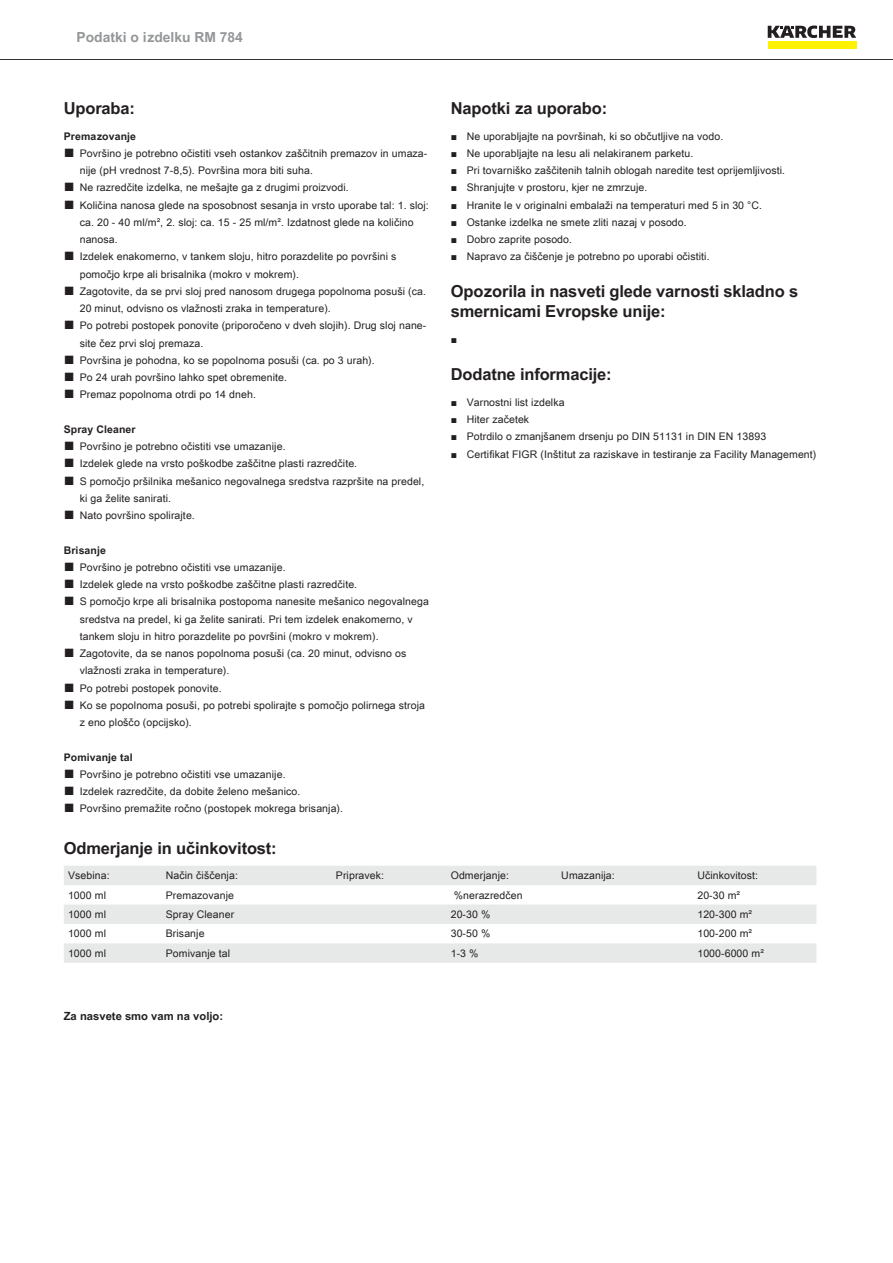
<style>
.page{position:relative;width:893px;height:1263px;background:#fff}
.page>*{position:absolute;margin:0;border:0;box-sizing:border-box;transform-origin:0 0}
.t1{font:700 16.5px/19.8px "Arial Unicode MS";letter-spacing:-.01em;color:#231f20}
.t2{font:700 13.8px "Arial Unicode MS";color:#949698}
.t3{font:700 11.25px "Arial Unicode MS";color:#231f20}
.t4{font:10.5px/17.2px "Arial Unicode MS";letter-spacing:.01em;color:#231f20}
.t5{font:700 10.5px "Arial Unicode MS";letter-spacing:.01em;color:#231f20}
.t6{font:10.5px "Arial";color:#231f20}
.s1{font-family:"Arial";font-size:18px}
.s2{font-family:"Arial"}
</style>
<div class="page">
<hr style="left:0;top:59px;width:893px;height:1px;background:#231f20">
<div style="left:768px;top:42px;width:88px;height:7px;background:#fff200"></div>
<svg style="left:768px;top:26px;width:88px;height:12px"></svg>
<svg style="left:64px;top:866px;width:752px;height:97px;fill:#e7e8e8"></svg>
<h2 class="t2" style="left:77px;top:27px;width:168px">Podatki o izdelku RM 784</h2>
<h1 class="t1" style="left:64px;top:99px;width:73px">Uporaba:</h1>
<p class="t5" style="left:64px;top:128px;width:74px">Premazovanje</p>
<p class="t4" style="left:80px;top:144px;width:349px;text-indent:-16px"><span class="s1">■</span> Površino je potrebno očistiti vseh ostankov zaščitnih premazov in umaza&shy;nije (pH vrednost 7-8,5). Površina mora biti suha.</p>
<p class="t4" style="left:64px;top:179px;width:286px"><span class="s1">■</span> Ne razredčite izdelka, ne mešajte ga z drugimi proizvodi.</p>
<p class="t4" style="left:80px;top:196px;width:351px;text-indent:-16px"><span class="s1">■</span> Količina nanosa glede na sposobnost sesanja in vrsto uporabe tal: 1. sloj: ca. 20 - 40 ml/m², 2. sloj: ca. 15 - 25 ml/m². Izdatnost glede na količino nanosa.</p>
<p class="t4" style="left:80px;top:248px;width:318px;text-indent:-16px"><span class="s1">■</span> Izdelek enakomerno, v tankem sloju, hitro porazdelite po površini s pomočjo krpe ali brisalnika (mokro v mokrem).</p>
<p class="t4" style="left:80px;top:282px;width:348px;text-indent:-16px"><span class="s1">■</span> Zagotovite, da se prvi sloj pred nanosom drugega popolnoma posuši (ca.<br>20 minut, odvisno os vlažnosti zraka in temperature).</p>
<p class="t4" style="left:80px;top:317px;width:348px;text-indent:-16px"><span class="s1">■</span> Po potrebi postopek ponovite (priporočeno v dveh slojih). Drug sloj nane&shy;site čez prvi sloj premaza.</p>
<p class="t4" style="left:64px;top:351px;width:313px"><span class="s1">■</span> Površina je pohodna, ko se popolnoma posuši (ca. po 3 urah).</p>
<p class="t4" style="left:64px;top:369px;width:225px"><span class="s1">■</span> Po 24 urah površino lahko spet obremenite.</p>
<p class="t4" style="left:64px;top:386px;width:194px"><span class="s1">■</span> Premaz popolnoma otrdi po 14 dneh.</p>
<p class="t5" style="left:64px;top:421px;width:73px">Spray Cleaner</p>
<p class="t4" style="left:64px;top:438px;width:223px"><span class="s1">■</span> Površino je potrebno očistiti vse umazanije.</p>
<p class="t4" style="left:64px;top:455px;width:295px"><span class="s1">■</span> Izdelek glede na vrsto poškodbe zaščitne plasti razredčite.</p>
<p class="t4" style="left:80px;top:472px;width:346px;text-indent:-16px"><span class="s1">■</span> S pomočjo pršilnika mešanico negovalnega sredstva razpršite na predel, ki ga želite sanirati.</p>
<p class="t4" style="left:64px;top:507px;width:133px"><span class="s1">■</span> Nato površino spolirajte.</p>
<p class="t5" style="left:64px;top:542px;width:44px">Brisanje</p>
<p class="t4" style="left:64px;top:558px;width:223px"><span class="s1">■</span> Površino je potrebno očistiti vse umazanije.</p>
<p class="t4" style="left:64px;top:576px;width:295px"><span class="s1">■</span> Izdelek glede na vrsto poškodbe zaščitne plasti razredčite.</p>
<p class="t4" style="left:80px;top:593px;width:351px;text-indent:-16px"><span class="s1">■</span> S pomočjo krpe ali brisalnika postopoma nanesite mešanico negovalnega sredstva na predel, ki ga želite sanirati. Pri tem izdelek enakomerno, v tankem sloju in hitro porazdelite po površini (mokro v mokrem).</p>
<p class="t4" style="left:80px;top:645px;width:328px;text-indent:-16px"><span class="s1">■</span> Zagotovite, da se nanos popolnoma posuši (ca. 20 minut, odvisno os vlažnosti zraka in temperature).</p>
<p class="t4" style="left:64px;top:679px;width:159px"><span class="s1">■</span> Po potrebi postopek ponovite.</p>
<p class="t4" style="left:80px;top:696px;width:347px;text-indent:-16px"><span class="s1">■</span> Ko se popolnoma posuši, po potrebi spolirajte s pomočjo polirnega stroja z eno ploščo (opcijsko).</p>
<p class="t5" style="left:64px;top:749px;width:70px">Pomivanje tal</p>
<p class="t4" style="left:64px;top:765px;width:223px"><span class="s1">■</span> Površino je potrebno očistiti vse umazanije.</p>
<p class="t4" style="left:64px;top:783px;width:238px"><span class="s1">■</span> Izdelek razredčite, da dobite želeno mešanico.</p>
<p class="t4" style="left:64px;top:800px;width:281px"><span class="s1">■</span> Površino premažite ročno (postopek mokrega brisanja).</p>
<h1 class="t1" style="left:451px;top:99px;width:158px">Napotki za uporabo:</h1>
<p class="t4" style="left:451px;top:127px;width:274px"><span class="s2">■</span> Ne uporabljajte na površinah, ki so občutljive na vodo.</p>
<p class="t4" style="left:451px;top:144px;width:244px"><span class="s2">■</span> Ne uporabljajte na lesu ali nelakiranem parketu.</p>
<p class="t4" style="left:451px;top:162px;width:336px"><span class="s2">■</span> Pri tovarniško zaščitenih talnih oblogah naredite test oprijemljivosti.</p>
<p class="t4" style="left:451px;top:179px;width:198px"><span class="s2">■</span> Shranjujte v prostoru, kjer ne zmrzuje.</p>
<p class="t4" style="left:451px;top:196px;width:313px"><span class="s2">■</span> Hranite le v originalni embalaži na temperaturi med 5 in 30 °C.</p>
<p class="t4" style="left:451px;top:213px;width:238px"><span class="s2">■</span> Ostanke izdelka ne smete zliti nazaj v posodo.</p>
<p class="t4" style="left:451px;top:231px;width:123px"><span class="s2">■</span> Dobro zaprite posodo.</p>
<p class="t4" style="left:451px;top:248px;width:260px"><span class="s2">■</span> Napravo za čiščenje je potrebno po uporabi očistiti.</p>
<h1 class="t1" style="left:451px;top:282px;width:349px">Opozorila in nasveti glede varnosti skladno s smernicami Evropske unije:</h1>
<p class="t6" style="left:451px;top:332px;width:8px">■</p>
<h1 class="t1" style="left:451px;top:365px;width:162px">Dodatne informacije:</h1>
<p class="t4" style="left:451px;top:393px;width:115px"><span class="s2">■</span> Varnostni list izdelka</p>
<p class="t4" style="left:451px;top:410px;width:80px"><span class="s2">■</span> Hiter začetek</p>
<p class="t4" style="left:451px;top:428px;width:317px"><span class="s2">■</span> Potrdilo o zmanjšanem drsenju po DIN 51131 in DIN EN 13893</p>
<p class="t4" style="left:451px;top:445px;width:367px"><span class="s2">■</span> Certifikat FIGR (Inštitut za raziskave in testiranje za Facility Management)</p>
<h1 class="t1" style="left:64px;top:838px;width:215px">Odmerjanje in učinkovitost:</h1>
<p class="t4" style="left:68px;top:867px;width:43px">Vsebina:</p>
<p class="t4" style="left:166px;top:867px;width:74px">Način čiščenja:</p>
<p class="t4" style="left:336px;top:867px;width:50px">Pripravek:</p>
<p class="t4" style="left:451px;top:867px;width:60px">Odmerjanje:</p>
<p class="t4" style="left:561px;top:867px;width:55px">Umazanija:</p>
<p class="t4" style="left:697px;top:867px;width:62px">Učinkovitost:</p>
<p class="t4" style="left:68px;top:886px;width:39px">1000 ml</p>
<p class="t4" style="left:166px;top:886px;width:70px">Premazovanje</p>
<p class="t4" style="left:454px;top:886px;width:70px">%nerazredčen</p>
<p class="t4" style="left:697px;top:886px;width:44px">20-30 m²</p>
<p class="t4" style="left:68px;top:905px;width:39px">1000 ml</p>
<p class="t4" style="left:166px;top:905px;width:70px">Spray Cleaner</p>
<p class="t4" style="left:451px;top:905px;width:41px">20-30 %</p>
<p class="t4" style="left:697px;top:905px;width:56px">120-300 m²</p>
<p class="t4" style="left:68px;top:925px;width:39px">1000 ml</p>
<p class="t4" style="left:166px;top:925px;width:40px">Brisanje</p>
<p class="t4" style="left:451px;top:925px;width:41px">30-50 %</p>
<p class="t4" style="left:697px;top:925px;width:56px">100-200 m²</p>
<p class="t4" style="left:68px;top:944px;width:39px">1000 ml</p>
<p class="t4" style="left:166px;top:944px;width:66px">Pomivanje tal</p>
<p class="t4" style="left:451px;top:944px;width:29px">1-3 %</p>
<p class="t4" style="left:697px;top:944px;width:68px">1000-6000 m²</p>
<p class="t3" style="left:64px;top:1008px;width:161px">Za nasvete smo vam na voljo:</p>
</div>
